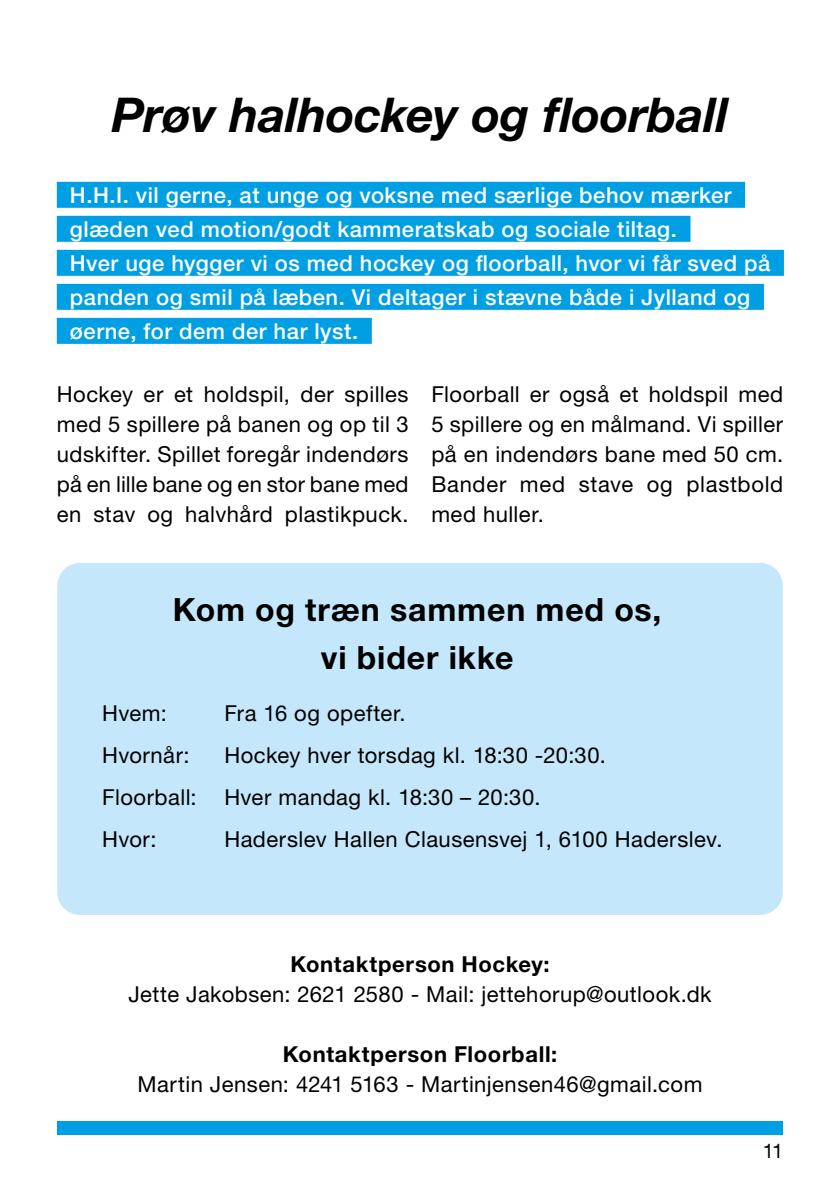
<style>
.page{position:relative;width:840px;height:1191px;background:#fff}
.page>*{position:absolute;margin:0;border:0;box-sizing:border-box;transform-origin:0 0}
.t1{font:italic 700 48px "Helvetica Neue LT Std";letter-spacing:-.005em;color:#000}
.t2{font:700 32px/48px "Helvetica Neue LT Std";letter-spacing:.025em;color:#000;text-align:center}
.t3{font:22px/30px "Helvetica Neue LT Std";letter-spacing:.02em;color:#000;text-align:justify}
.t4{font:500 22px/34px "Helvetica Neue LT Std";letter-spacing:.025em;color:#fff}
.t5{font:700 22px "Helvetica Neue LT Std";letter-spacing:.03em;color:#000}
.t6{font:20px "Helvetica Neue LT Std";color:#000}
</style>
<div class="page">
<div style="left:57px;top:563px;width:725px;height:352px;background:#c4e7fb;border-radius:23px"></div>
<div style="left:57px;top:182px;width:687px;height:26px;background:#009fe3"></div>
<div style="left:57px;top:216px;width:633px;height:26px;background:#009fe3"></div>
<div style="left:57px;top:250px;width:726px;height:26px;background:#009fe3"></div>
<div style="left:57px;top:284px;width:706px;height:26px;background:#009fe3"></div>
<div style="left:57px;top:318px;width:314px;height:26px;background:#009fe3"></div>
<div style="left:57px;top:1121px;width:725px;height:13px;background:#009fe3"></div>
<h1 class="t1" style="left:112px;top:85px;width:617px">Prøv halhockey og floorball</h1>
<p class="t4" style="left:70px;top:178px;width:701px">H.H.I. vil gerne, at unge og voksne med særlige behov mærker glæden ved motion/godt kammeratskab og sociale tiltag.<br>Hver uge hygger vi os med hockey og floorball, hvor vi får sved på panden og smil på læben. Vi deltager i stævne både i Jylland og øerne, for dem der har lyst.</p>
<p class="t3" style="left:57px;top:379px;width:353px">Hockey er et holdspil, der spilles med 5 spillere på banen og op til 3 udskifter. Spillet foregår indendørs på en lille bane og en stor bane med en stav og halvhård plastikpuck.</p>
<p class="t3" style="left:431px;top:379px;width:353px">Floorball er også et holdspil med 5 spillere og en målmand. Vi spiller på en indendørs bane med 50 cm.<br>Bander med stave og plastbold med huller.</p>
<h2 class="t2" style="left:173px;top:584px;width:490px">Kom og træn sammen med os, vi bider ikke</h2>
<p class="t3" style="left:102px;top:697px;width:66px">Hvem:</p>
<p class="t3" style="left:224px;top:697px;width:182px">Fra 16 og opefter.</p>
<p class="t3" style="left:102px;top:739px;width:89px">Hvornår:</p>
<p class="t3" style="left:224px;top:739px;width:383px">Hockey hver torsdag kl. 18:30 -20:30.</p>
<p class="t3" style="left:102px;top:781px;width:96px">Floorball:</p>
<p class="t3" style="left:224px;top:781px;width:317px">Hver mandag kl. 18:30 – 20:30.</p>
<p class="t3" style="left:102px;top:823px;width:56px">Hvor:</p>
<p class="t3" style="left:224px;top:823px;width:499px">Haderslev Hallen Clausensvej 1, 6100 Haderslev.</p>
<p class="t5" style="left:290px;top:951px;width:261px">Kontaktperson Hockey:</p>
<p class="t3" style="left:128px;top:979px;width:584px">Jette Jakobsen: 2621 2580 - Mail: jettehorup@outlook.dk</p>
<p class="t5" style="left:282px;top:1041px;width:276px">Kontaktperson Floorball:</p>
<p class="t3" style="left:137px;top:1069px;width:566px">Martin Jensen: 4241 5163 - Martinjensen46@gmail.com</p>
<p class="t6" style="left:762px;top:1139px;width:22px">11</p>
</div>
